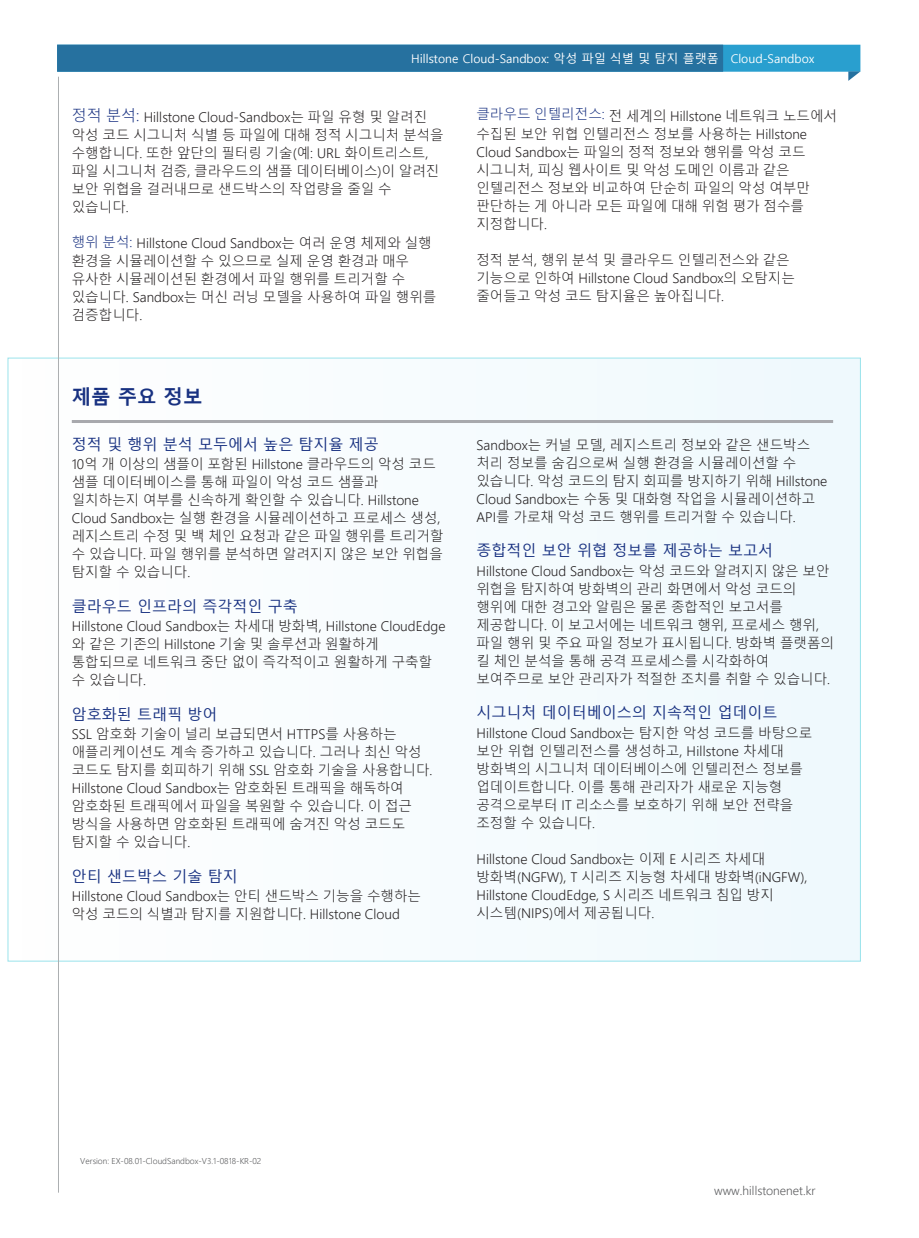
<style>
.page{position:relative;width:919px;height:1238px;background:#fff}
.page>*{position:absolute;margin:0;border:0;box-sizing:border-box;transform-origin:0 0}
.t1{font:700 19.5px "Malgun Gothic";color:#183181}
.t2{font:15px "Malgun Gothic";color:#183181}
.t3{font:300 13.5px/18px "Malgun Gothic";color:#231f20}
.t4{font:12px "Malgun Gothic";color:#fff}
.t5{font:300 12px "Malgun Gothic";color:#57585a}
.t6{font:300 8.25px "Malgun Gothic";color:#57585a}
.s1{font-size:15px;color:#183181}
.s2{color:#183181}
</style>
<div class="page">
<div style="left:8px;top:358px;width:852px;height:603px;background:#f6fbfe"></div>
<hr style="left:72px;top:420px;width:761px;height:3px;background:#a8a9ad">
<div style="left:57px;top:45px;width:803px;height:27px;background:#299fcf"></div>
<svg style="left:848px;top:71px;width:12px;height:10px"></svg>
<div style="left:57px;top:45px;width:666px;height:27px;background:#26719f"></div>
<hr style="left:58px;top:77px;width:1px;height:1115px;background:#acafb1">
<p class="t4" style="left:411px;top:52px;width:405px">Hillstone Cloud-Sandbox: 악성 파일 식별 및 탐지 플랫폼 Cloud-Sandbox</p>
<p class="t3" style="left:72px;top:108px;width:373px"><span class="s1">정적 분석:</span> Hillstone Cloud-Sandbox는 파일 유형 및 알려진 악성 코드 시그니처 식별 등 파일에 대해 정적 시그니처 분석을 수행합니다. 또한 앞단의 필터링 기술(예: URL 화이트리스트, 파일 시그니처 검증, 클라우드의 샘플 데이터베이스)이 알려진 보안 위협을 걸러내므로 샌드박스의 작업량을 줄일 수 있습니다.</p>
<p class="t3" style="left:72px;top:234px;width:366px"><span class="s2">행위 분석:</span> Hillstone Cloud Sandbox는 여러 운영 체제와 실행 환경을 시뮬레이션할 수 있으므로 실제 운영 환경과 매우 유사한 시뮬레이션된 환경에서 파일 행위를 트리거할 수 있습니다. Sandbox는 머신 러닝 모델을 사용하여 파일 행위를 검증합니다.</p>
<h1 class="t1" style="left:72px;top:385px;width:132px">제품 주요 정보</h1>
<p class="t2" style="left:72px;top:435px;width:308px">정적 및 행위 분석 모두에서 높은 탐지율 제공</p>
<p class="t3" style="left:72px;top:455px;width:373px">10억 개 이상의 샘플이 포함된 Hillstone 클라우드의 악성 코드 샘플 데이터베이스를 통해 파일이 악성 코드 샘플과 일치하는지 여부를 신속하게 확인할 수 있습니다. Hillstone<br>Cloud Sandbox는 실행 환경을 시뮬레이션하고 프로세스 생성, 레지스트리 수정 및 백 체인 요청과 같은 파일 행위를 트리거할 수 있습니다. 파일 행위를 분석하면 알려지지 않은 보안 위협을 탐지할 수 있습니다.</p>
<p class="t2" style="left:72px;top:597px;width:227px">클라우드 인프라의 즉각적인 구축</p>
<p class="t3" style="left:72px;top:617px;width:375px">Hillstone Cloud Sandbox는 차세대 방화벽, Hillstone CloudEdge 와 같은 기존의 Hillstone 기술 및 솔루션과 원활하게 통합되므로 네트워크 중단 없이 즉각적이고 원활하게 구축할 수 있습니다.</p>
<p class="t2" style="left:72px;top:705px;width:147px">암호화된 트래픽 방어</p>
<p class="t3" style="left:72px;top:725px;width:362px">SSL 암호화 기술이 널리 보급되면서 HTTPS를 사용하는 애플리케이션도 계속 증가하고 있습니다. 그러나 최신 악성 코드도 탐지를 회피하기 위해 SSL 암호화 기술을 사용합니다.<br>Hillstone Cloud Sandbox는 암호화된 트래픽을 해독하여 암호화된 트래픽에서 파일을 복원할 수 있습니다. 이 접근 방식을 사용하면 암호화된 트래픽에 숨겨진 악성 코드도 탐지할 수 있습니다.</p>
<p class="t2" style="left:72px;top:867px;width:167px">안티 샌드박스 기술 탐지</p>
<p class="t3" style="left:72px;top:887px;width:351px">Hillstone Cloud Sandbox는 안티 샌드박스 기능을 수행하는 악성 코드의 식별과 탐지를 지원합니다. Hillstone Cloud</p>
<p class="t3" style="left:476px;top:107px;width:362px"><span class="s2">클라우드 인텔리전스:</span> 전 세계의 Hillstone 네트워크 노드에서 수집된 보안 위협 인텔리전스 정보를 사용하는 Hillstone<br>Cloud Sandbox는 파일의 정적 정보와 행위를 악성 코드 시그니처, 피싱 웹사이트 및 악성 도메인 이름과 같은 인텔리전스 정보와 비교하여 단순히 파일의 악성 여부만 판단하는 게 아니라 모든 파일에 대해 위험 평가 점수를 지정합니다.</p>
<p class="t3" style="left:476px;top:251px;width:320px">정적 분석, 행위 분석 및 클라우드 인텔리전스와 같은 기능으로 인하여 Hillstone Cloud Sandbox의 오탐지는 줄어들고 악성 코드 탐지율은 높아집니다.</p>
<p class="t3" style="left:476px;top:436px;width:352px">Sandbox는 커널 모델, 레지스트리 정보와 같은 샌드박스 처리 정보를 숨김으로써 실행 환경을 시뮬레이션할 수 있습니다. 악성 코드의 탐지 회피를 방지하기 위해 Hillstone<br>Cloud Sandbox는 수동 및 대화형 작업을 시뮬레이션하고<br>API를 가로채 악성 코드 행위를 트리거할 수 있습니다.</p>
<p class="t2" style="left:476px;top:542px;width:298px">종합적인 보안 위협 정보를 제공하는 보고서</p>
<p class="t3" style="left:476px;top:562px;width:359px">Hillstone Cloud Sandbox는 악성 코드와 알려지지 않은 보안 위협을 탐지하여 방화벽의 관리 화면에서 악성 코드의 행위에 대한 경고와 알림은 물론 종합적인 보고서를 제공합니다. 이 보고서에는 네트워크 행위, 프로세스 행위, 파일 행위 및 주요 파일 정보가 표시됩니다. 방화벽 플랫폼의 킬 체인 분석을 통해 공격 프로세스를 시각화하여 보여주므로 보안 관리자가 적절한 조치를 취할 수 있습니다.</p>
<p class="t2" style="left:476px;top:704px;width:302px">시그니처 데이터베이스의 지속적인 업데이트</p>
<p class="t3" style="left:476px;top:724px;width:337px">Hillstone Cloud Sandbox는 탐지한 악성 코드를 바탕으로 보안 위협 인텔리전스를 생성하고, Hillstone 차세대 방화벽의 시그니처 데이터베이스에 인텔리전스 정보를 업데이트합니다. 이를 통해 관리자가 새로운 지능형 공격으로부터 IT 리소스를 보호하기 위해 보안 전략을 조정할 수 있습니다.</p>
<p class="t3" style="left:476px;top:850px;width:332px">Hillstone Cloud Sandbox는 이제 E 시리즈 차세대 방화벽(NGFW), T 시리즈 지능형 차세대 방화벽(iNGFW),<br>Hillstone CloudEdge, S 시리즈 네트워크 침입 방지 시스템(NIPS)에서 제공됩니다.</p>
<p class="t6" style="left:80px;top:1155px;width:182px">Version: EX-08.01-CloudSandbox-V3.1-0818-KR-02</p>
<p class="t5" style="left:714px;top:1183px;width:103px">www.hillstonenet.kr</p>
</div>
